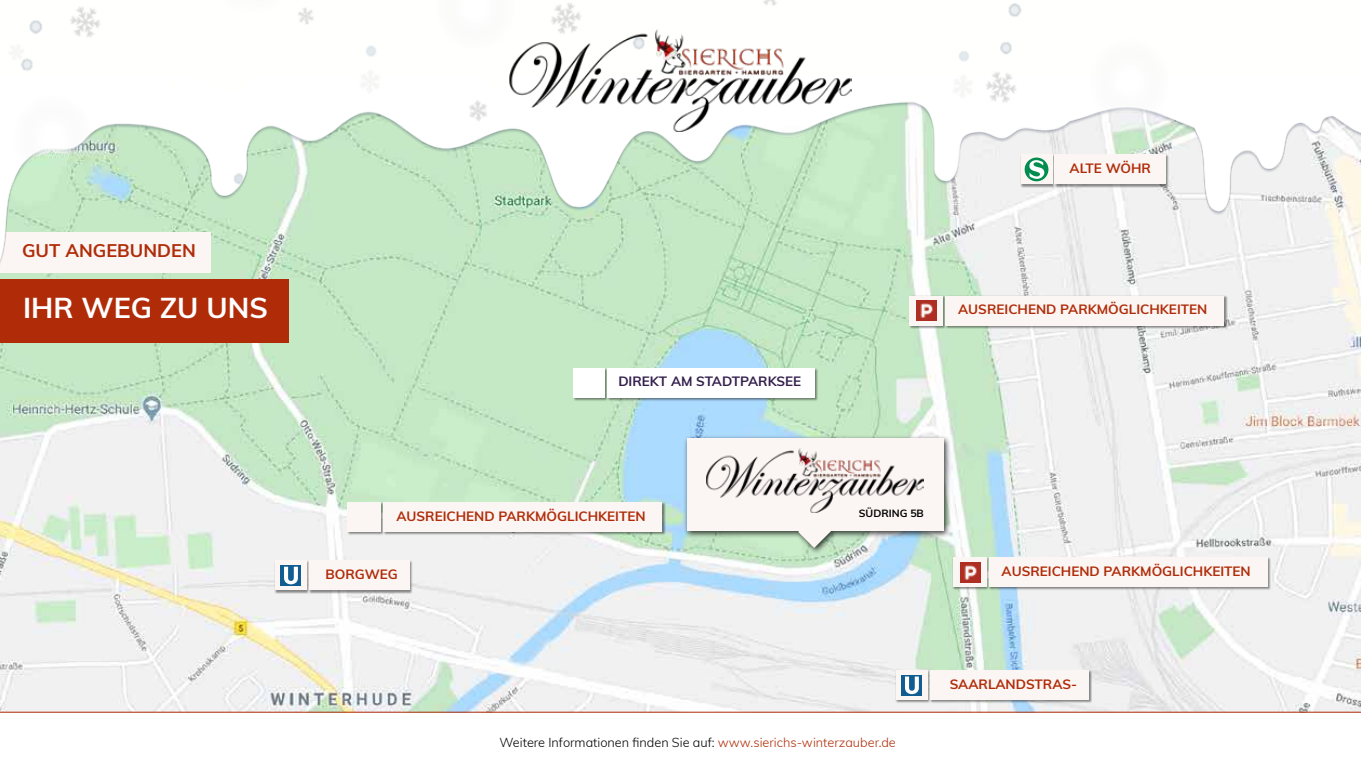
<style>
.page{position:relative;width:1361px;height:766px;background:#fff}
.page>*{position:absolute;margin:0;border:0;box-sizing:border-box;transform-origin:0 0}
.t1{font:700 28.65px "Muli";color:#fff}
.t2{font:700 18.3px "Muli";color:#b02c08}
.t3{font:700 13.5px "Muli";color:#b02c08}
.t4{font:700 13.5px "Muli";color:#331f4d}
.t5{font:300 12.75px "Muli";color:#000}
.t6{font:700 10.5px "Muli";color:#000}
.s1{color:#b02c08}
</style>
<div class="page">
<img style="left:0;top:269px;width:1361px;height:442px">
<hr style="left:0;top:711px;width:1361px;height:1px;background:#b02c08">
<div style="left:896px;top:670px;width:196px;height:33px;background:#000;opacity:.45"></div>
<div style="left:930px;top:670px;width:158px;height:30px;background:#fbf5f3"></div>
<div style="left:896px;top:670px;width:32px;height:30px;background:#fbf5f3"></div>
<div style="left:901px;top:674px;width:21px;height:21px;background:#115d91"></div>
<svg style="left:905px;top:676px;width:14px;height:18px"></svg>
<div style="left:275px;top:560px;width:138px;height:33px;background:#000;opacity:.45"></div>
<div style="left:309px;top:560px;width:100px;height:30px;background:#fbf5f3"></div>
<div style="left:275px;top:560px;width:32px;height:30px;background:#fbf5f3"></div>
<div style="left:281px;top:565px;width:20px;height:20px;background:#115d91"></div>
<svg style="left:284px;top:566px;width:14px;height:18px"></svg>
<div style="left:682px;top:434px;width:269px;height:120px;background:#000;opacity:.75"></div>
<div style="left:686px;top:438px;width:257px;height:93px;background:#fbf5f3"></div>
<svg style="left:798px;top:531px;width:34px;height:17px"></svg>
<img style="left:706px;top:448px;width:218px;height:64px">
<div style="left:0;top:279px;width:289px;height:63px;background:#b02c08"></div>
<div style="left:0;top:232px;width:211px;height:40px;background:#fbf5f3"></div>
<div style="left:573px;top:368px;width:245px;height:33px;background:#000;opacity:.45"></div>
<div style="left:607px;top:368px;width:208px;height:30px;background:#fff"></div>
<div style="left:573px;top:368px;width:32px;height:30px;background:#fff"></div>
<div style="left:909px;top:295px;width:318px;height:34px;background:#000;opacity:.45"></div>
<div style="left:945px;top:296px;width:279px;height:29px;background:#fbf5f3"></div>
<div style="left:909px;top:296px;width:34px;height:29px;background:#fbf5f3"></div>
<div style="left:952px;top:557px;width:318px;height:33px;background:#000;opacity:.45"></div>
<div style="left:988px;top:557px;width:279px;height:30px;background:#fbf5f3"></div>
<div style="left:952px;top:557px;width:34px;height:30px;background:#fbf5f3"></div>
<div style="left:347px;top:502px;width:318px;height:33px;background:#000;opacity:.45"></div>
<div style="left:383px;top:502px;width:279px;height:30px;background:#fbf5f3"></div>
<div style="left:347px;top:502px;width:34px;height:30px;background:#fbf5f3"></div>
<img style="left:917px;top:300px;width:19px;height:20px">
<img style="left:961px;top:562px;width:19px;height:20px">
<img style="left:0;top:0;width:1361px;height:269px">
<img style="left:509px;top:29px;width:342px;height:102px">
<h2 class="t2" style="left:22px;top:237px;width:175px">GUT ANGEBUNDEN</h2>
<h1 class="t1" style="left:23px;top:287px;width:246px">IHR WEG ZU UNS</h1>
<p class="t3" style="left:1069px;top:158px;width:83px">ALTE WÖHR</p>
<p class="t4" style="left:618px;top:371px;width:184px">DIREKT AM STADTPARKSEE</p>
<p class="t3" style="left:958px;top:299px;width:251px">AUSREICHEND PARKMÖGLICHKEITEN</p>
<p class="t3" style="left:396px;top:505px;width:251px">AUSREICHEND PARKMÖGLICHKEITEN</p>
<p class="t6" style="left:859px;top:505px;width:66px">SÜDRING 5B</p>
<p class="t3" style="left:326px;top:564px;width:74px">BORGWEG</p>
<p class="t3" style="left:1001px;top:561px;width:251px">AUSREICHEND PARKMÖGLICHKEITEN</p>
<p class="t5" style="left:499px;top:732px;width:398px">Weitere Informationen finden Sie auf: <span class="s1">www.sierichs-winterzauber.de</span></p>
<p class="t3" style="left:949px;top:673px;width:129px">SAARLANDSTRAS-</p>
</div>
